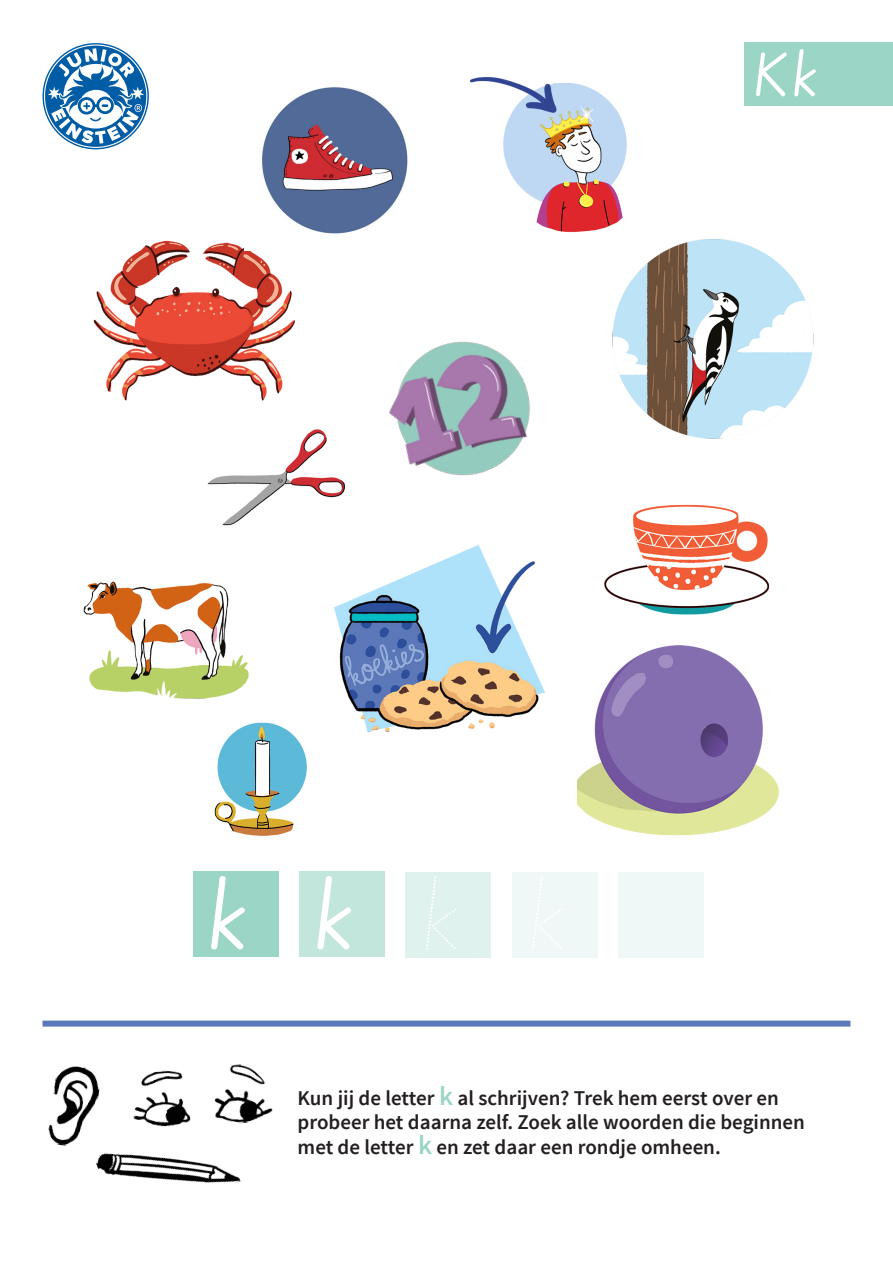
<style>
.page{position:relative;width:893px;height:1263px;background:#fff}
.page>*{position:absolute;margin:0;border:0;box-sizing:border-box;transform-origin:0 0}
.t1{font:105px "JE blokletters basis Regular";color:#fff}
.t2{font:67.5px "JE blokletters basis Regular";color:#fff}
.t3{font:600 21px/24.8px "Source Sans Pro";color:#231f20}
.s1{font-size:27px;color:#9ad5c6}
</style>
<div class="page">
<svg style="left:43px;top:43px;width:106px;height:106px"></svg>
<div style="left:43px;top:1020px;width:807px;height:6px;background:#5b79ba"></div>
<img style="left:207px;top:429px;width:124px;height:97px">
<img style="left:604px;top:504px;width:166px;height:111px">
<img style="left:470px;top:77px;width:157px;height:155px">
<img style="left:331px;top:341px;width:199px;height:157px">
<img style="left:214px;top:722px;width:93px;height:114px">
<img style="left:83px;top:581px;width:166px;height:118px">
<img style="left:93px;top:240px;width:202px;height:161px">
<img style="left:244px;top:87px;width:164px;height:163px">
<div style="left:193px;top:872px;width:85px;height:85px;background:#9ad5c6"></div>
<div style="left:300px;top:872px;width:85px;height:85px;background:#c2e5dc"></div>
<div style="left:406px;top:872px;width:85px;height:85px;background:#e0f2ee"></div>
<div style="left:512px;top:872px;width:85px;height:85px;background:#eff8f6"></div>
<div style="left:619px;top:872px;width:85px;height:85px;background:#eff8f6"></div>
<div style="left:744px;top:43px;width:149px;height:63px;background:#9ad5c6"></div>
<img style="left:141px;top:1064px;width:132px;height:60px">
<img style="left:48px;top:1066px;width:52px;height:80px">
<img style="left:94px;top:1107px;width:147px;height:76px">
<img style="left:612px;top:239px;width:202px;height:200px">
<img style="left:333px;top:544px;width:213px;height:188px">
<img style="left:577px;top:645px;width:202px;height:191px">
<p class="t1" style="left:206px;top:876px;width:46px">k</p>
<p class="t1" style="left:312px;top:876px;width:46px">k</p>
<p class="t2" style="left:753px;top:49px;width:68px">Kk</p>
<p class="t3" style="left:298px;top:1086px;width:509px">Kun jij de letter <span class="s1">k</span> al schrijven? Trek hem eerst over en probeer het daarna zelf. Zoek alle woorden die beginnen met de letter <span class="s1">k</span> en zet daar een rondje omheen.</p>
</div>
